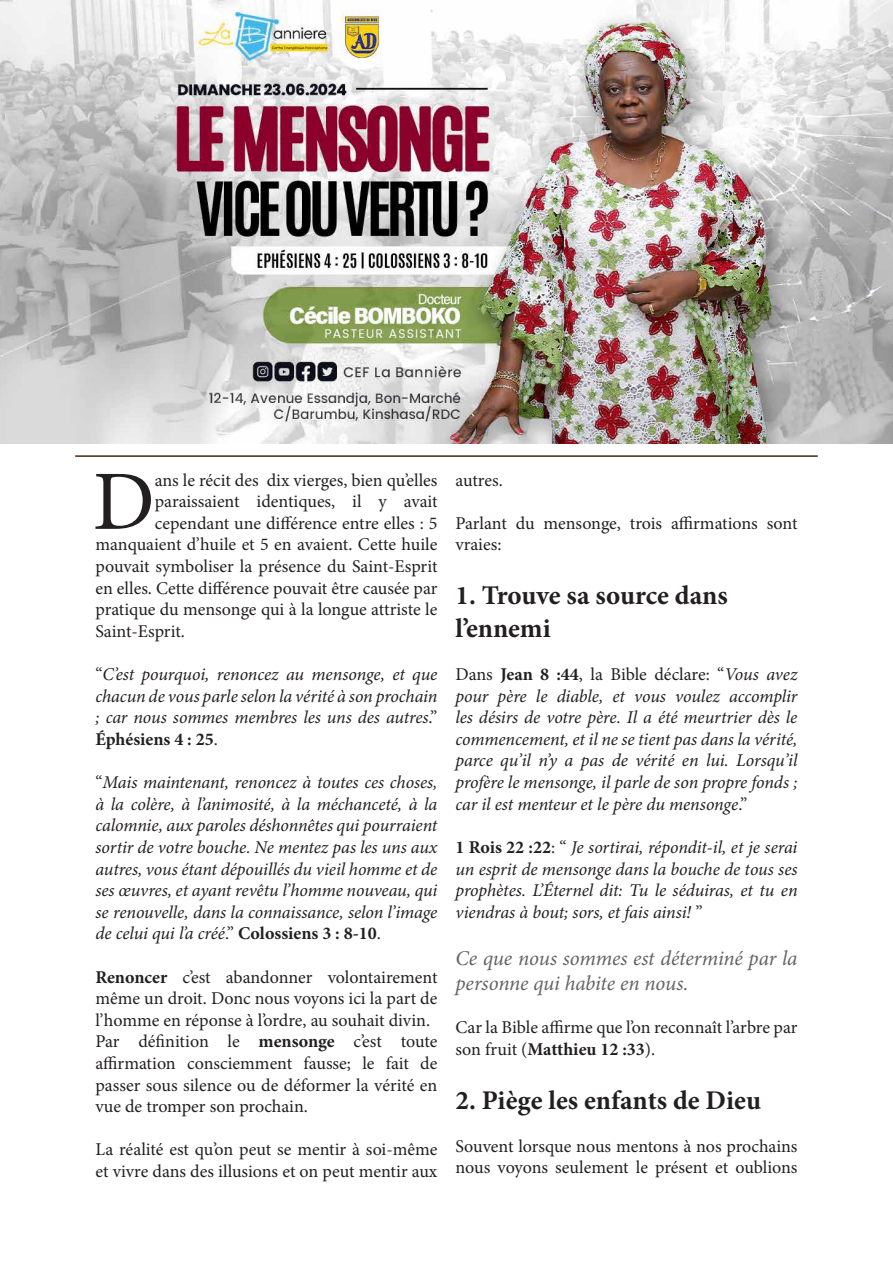
<style>
.page{position:relative;width:893px;height:1263px;background:#fff}
.page>*{position:absolute;margin:0;border:0;box-sizing:border-box;transform-origin:0 0}
.t1{font:84.45px "Minion Pro";color:#231f20}
.t2{font:700 27px/32.4px "Minion Pro";color:#231f20}
.t3{font:italic 21px/25.2px "Minion Pro";letter-spacing:-.005em;color:#636366}
.t4{font:italic 18px/21.6px "Minion Pro";letter-spacing:-.01em;color:#231f20;text-align:justify}
.t5{font:18px/21.6px "Minion Pro";letter-spacing:-.005em;color:#231f20}
.s1{font-style:normal}
.s2{font-weight:700;font-style:normal}
.s3{font-weight:700}
</style>
<div class="page">
<img style="left:0;top:0;width:893px;height:443px">
<hr style="left:75px;top:455px;width:743px;height:2px;background:#442813">
<p class="t1" style="left:93px;top:445px;width:64px">D</p>
<p class="t5" style="left:155px;top:469px;width:284px">ans le récit des dix vierges, bien qu’elles</p>
<p class="t5" style="left:155px;top:491px;width:284px">paraissaient identiques, il y avait</p>
<p class="t5" style="left:155px;top:512px;width:284px">cependant une différence entre elles : 5</p>
<p class="t5" style="left:95px;top:534px;width:343px">manquaient d’huile et 5 en avaient. Cette huile</p>
<p class="t5" style="left:95px;top:556px;width:343px">pouvait symboliser la présence du Saint-Esprit</p>
<p class="t5" style="left:95px;top:577px;width:344px">en elles. Cette différence pouvait être causée par</p>
<p class="t5" style="left:95px;top:599px;width:343px">pratique du mensonge qui à la longue attriste le</p>
<p class="t5" style="left:95px;top:620px;width:91px">Saint-Esprit.</p>
<p class="t4" style="left:95px;top:663px;width:344px"><span class="s1">“</span>C’est pourquoi, renoncez au mensonge, et que chacun de vous parle selon la vérité à son prochain ; car nous sommes membres les uns des autres<span class="s1">.” </span><span class="s2">Éphésiens 4 : 25</span><span class="s1">.</span></p>
<p class="t4" style="left:95px;top:771px;width:344px"><span class="s1">“</span>Mais maintenant, renoncez à toutes ces choses, à la colère, à l’animosité, à la méchanceté, à la calomnie, aux paroles déshonnêtes qui pourraient sortir de votre bouche. Ne mentez pas les uns aux autres, vous étant dépouillés du vieil homme et de ses œuvres, et ayant revêtu l’homme nouveau, qui se renouvelle, dans la connaissance, selon l’image de celui qui l’a créé<span class="s1">.”</span> <span class="s2">Colossiens 3 : 8-10</span><span class="s1">.</span></p>
<p class="t5" style="left:95px;top:966px;width:344px;text-align:justify"><span class="s3">Renoncer</span> c’est abandonner volontairement même un droit. Donc nous voyons ici la part de l’homme en réponse à l’ordre, au souhait divin.</p>
<p class="t5" style="left:95px;top:1031px;width:343px;text-align:justify">Par définition le <span class="s3">mensonge</span> c’est toute affirmation consciemment fausse; le fait de passer sous silence ou de déformer la vérité en vue de tromper son prochain.</p>
<p class="t5" style="left:95px;top:1139px;width:344px">La réalité est qu’on peut se mentir à soi-même et vivre dans des illusions et on peut mentir aux</p>
<p class="t5" style="left:455px;top:469px;width:49px">autres.</p>
<p class="t5" style="left:455px;top:512px;width:343px">Parlant du mensonge, trois affirmations sont vraies:</p>
<p class="t2" style="left:455px;top:579px;width:274px">1. Trouve sa source dans l’ennemi</p>
<p class="t4" style="left:455px;top:663px;width:344px"><span class="s1">Dans</span> <span class="s2">Jean 8 :44</span><span class="s1">, la Bible déclare: “</span>Vous avez pour père le diable, et vous voulez accomplir les désirs de votre père. Il a été meurtrier dès le commencement, et il ne se tient pas dans la vérité, parce qu’il n’y a pas de vérité en lui. Lorsqu’il profère le mensonge, il parle de son propre fonds ; car il est menteur et le père du mensonge<span class="s1">.”</span></p>
<p class="t4" style="left:455px;top:836px;width:344px"><span class="s2">1 Rois 22 :22</span><span class="s1">: “</span> Je sortirai, répondit-il, et je serai un esprit de mensonge dans la bouche de tous ses prophètes. L’Éternel dit: Tu le séduiras, et tu en viendras à bout; sors, et fais ainsi! <span class="s1">”</span></p>
<p class="t3" style="left:455px;top:945px;width:343px">Ce que nous sommes est déterminé par la personne qui habite en nous.</p>
<p class="t5" style="left:455px;top:1016px;width:343px">Car la Bible affirme que l’on reconnaît l’arbre par son fruit (<span class="s3">Matthieu 12 :33</span>).</p>
<p class="t2" style="left:455px;top:1083px;width:307px">2. Piège les enfants de Dieu</p>
<p class="t5" style="left:455px;top:1135px;width:344px">Souvent lorsque nous mentons à nos prochains nous voyons seulement le présent et oublions</p>
</div>
